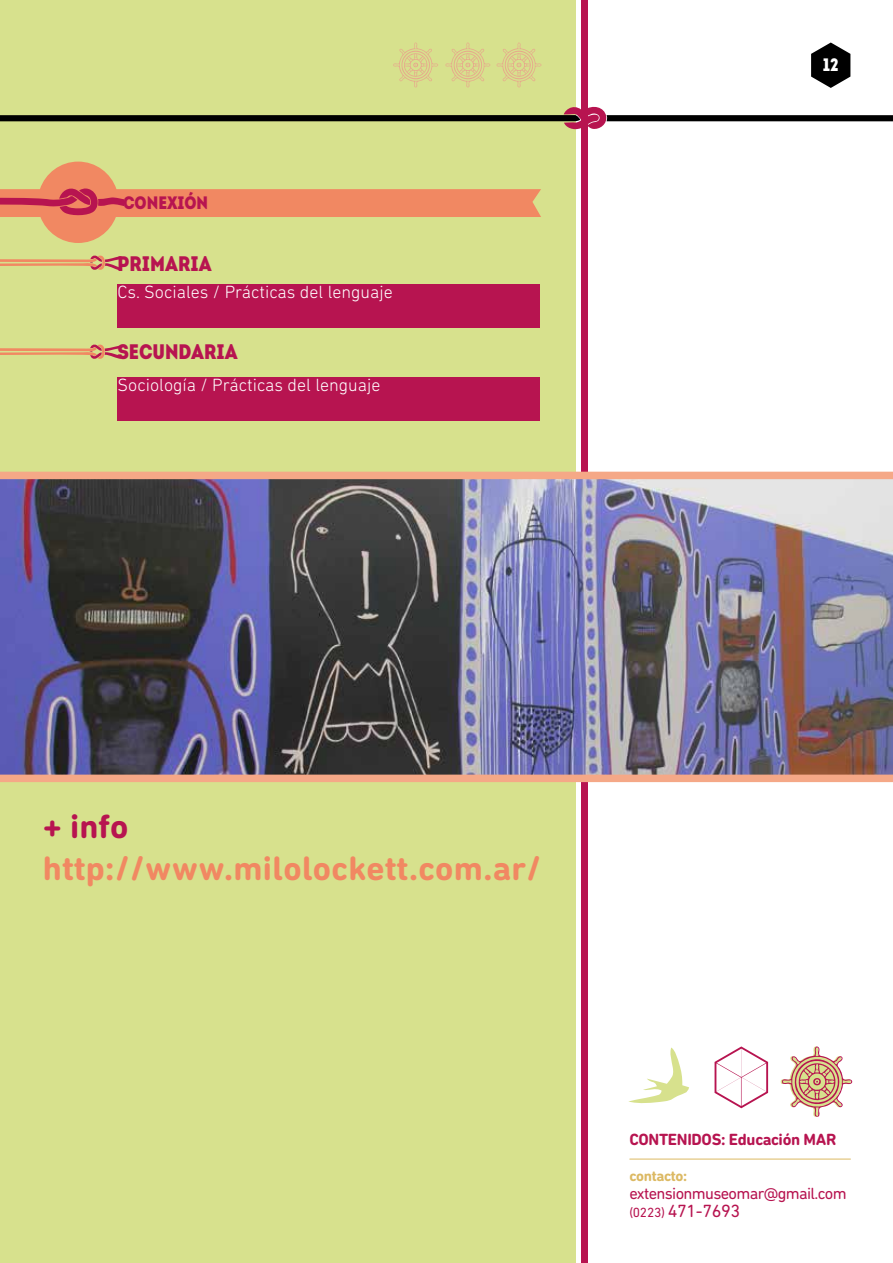
<style>
.page{position:relative;width:893px;height:1263px;background:#fff}
.page>*{position:absolute;margin:0;border:0;box-sizing:border-box;transform-origin:0 0}
.t1{font:700 34.5px "DIN Next Rounded LT Pro";letter-spacing:.01em;color:#f18862}
.t2{font:700 34.5px "DIN Next Rounded LT Pro";color:#b71450}
.t3{font:21px "Intro Cond Black Free";color:#b71450}
.t4{font:300 18px "DIN Next Rounded LT Pro";color:#fff}
.t5{font:18px "DIN Next Rounded LT Pro";letter-spacing:-.02em;color:#b71450}
.t6{font:18px "Intro Cond Black Free";color:#b71450}
.t7{font:18px "Intro Cond Black Free";color:#fff}
.t8{font:16.5px "DIN Next Rounded LT Pro";letter-spacing:-.04em;color:#b71450}
.t9{font:700 16.5px "DIN Next Rounded LT Pro";letter-spacing:-.02em;color:#b71450}
.t10{font:700 15px "DIN Next Rounded LT Pro";letter-spacing:-.02em;color:#dcb963}
.s1{font-size:13.5px}
</style>
<div class="page">
<div style="left:0;top:0;width:575px;height:1263px;background:#d7e18d"></div>
<div style="left:581px;top:0;width:7px;height:1263px;background:#b71450"></div>
<svg style="left:0;top:102px;width:893px;height:29px"></svg>
<svg style="left:811px;top:43px;width:39px;height:45px"></svg>
<svg style="left:393px;top:42px;width:45px;height:46px"></svg>
<svg style="left:445px;top:42px;width:97px;height:46px"></svg>
<svg style="left:0;top:162px;width:541px;height:81px"></svg>
<svg style="left:0;top:255px;width:122px;height:16px"></svg>
<svg style="left:0;top:344px;width:124px;height:15px"></svg>
<div style="left:118px;top:284px;width:422px;height:44px;background:#b71450"></div>
<div style="left:118px;top:377px;width:422px;height:44px;background:#b71450"></div>
<img style="left:0;top:472px;width:893px;height:310px">
<svg style="left:628px;top:1047px;width:61px;height:57px"></svg>
<svg style="left:780px;top:1046px;width:73px;height:71px"></svg>
<svg style="left:715px;top:1046px;width:53px;height:62px"></svg>
<hr style="left:630px;top:1159px;width:220px;height:1px;background:#dcb963">
<p class="t6" style="left:123px;top:190px;width:87px">CONEXIÓN</p>
<p class="t3" style="left:118px;top:249px;width:96px">PRIMARIA</p>
<p class="t4" style="left:118px;top:281px;width:277px">Cs. Sociales / Prácticas del lenguaje</p>
<p class="t3" style="left:117px;top:338px;width:122px">SECUNDARIA</p>
<p class="t4" style="left:118px;top:374px;width:264px">Sociología / Prácticas del lenguaje</p>
<p class="t7" style="left:823px;top:53px;width:17px">12</p>
<h1 class="t2" style="left:43px;top:806px;width:87px">+ info</h1>
<h1 class="t1" style="left:43px;top:847px;width:500px">http://www.milolockett.com.ar/</h1>
<p class="t9" style="left:629px;top:1129px;width:208px">CONTENIDOS: Educación MAR</p>
<p class="t10" style="left:629px;top:1167px;width:60px">contacto:</p>
<p class="t8" style="left:629px;top:1183px;width:219px">extensionmuseomar@gmail.com</p>
<p class="t5" style="left:629px;top:1200px;width:112px"><span class="s1">(0223)</span> 471-7693</p>
</div>
